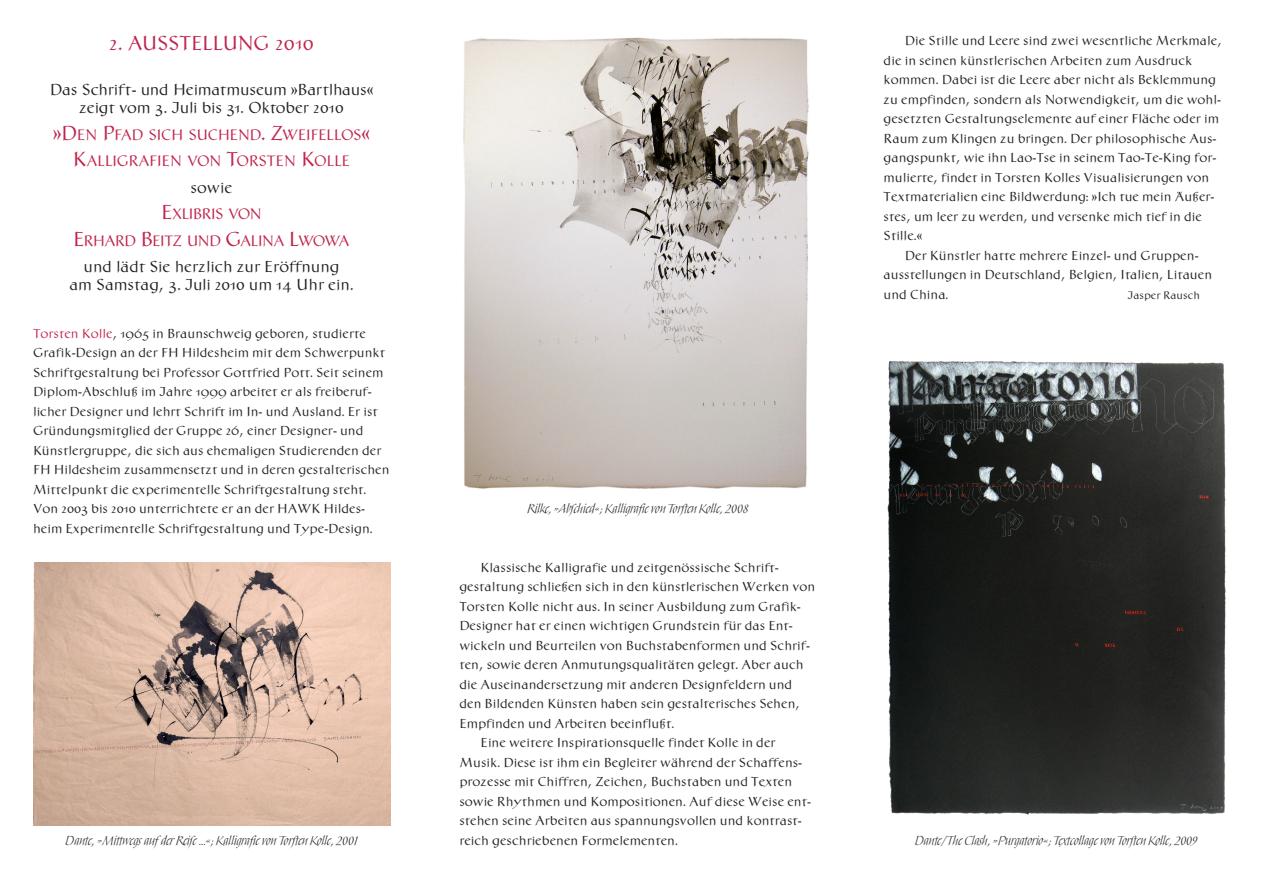
<style>
.page{position:relative;width:1263px;height:893px;background:#fff}
.page>*{position:absolute;margin:0;border:0;box-sizing:border-box;transform-origin:0 0}
.t1{font:21px "NGB Antiqua";letter-spacing:-.02em;color:#c0244c}
.t2{font:16.5px/18px "NGB Antiqua";letter-spacing:-.005em;color:#231f20;text-align:center}
.t3{font:15.75px/26.5px "NGB Antiqua";letter-spacing:-.04em;color:#c0244c;text-align:center}
.t4{font:15.75px/26.5px "NGB Antiqua";letter-spacing:-.06em;color:#c0244c;text-align:center}
.t5{font:13.5px/19.5px "NGB Antiqua";color:#231f20}
.t6{font:12px "Neugebauer Kursiv";color:#231f20}
.t7{font:11.25px "NGB Antiqua";color:#231f20}
.s1{font-size:21px}
.s2{color:#c0244c}
</style>
<div class="page">
<img style="left:887px;top:361px;width:339px;height:454px">
<img style="left:463px;top:37px;width:346px;height:452px">
<img style="left:34px;top:562px;width:356px;height:263px">
<h1 class="t1" style="left:109px;top:35px;width:206px">2. AUSSTELLUNG 2010</h1>
<p class="t2" style="left:50px;top:82px;width:325px">Das Schrift- und Heimatmuseum »Bartlhaus« zeigt vom 3. Juli bis 31. Oktober 2010</p>
<p class="t3" style="left:53px;top:122px;width:318px"><span class="s1">»D</span>EN <span class="s1">P</span>FAD SICH SUCHEND<span class="s1">. Z</span>WEIFELLOS<span class="s1">«<br>K</span>ALLIGRAFIEN VON <span class="s1">T</span>ORSTEN <span class="s1">K</span>OLLE</p>
<p class="t2" style="left:191px;top:179px;width:43px">sowie</p>
<p class="t4" style="left:73px;top:202px;width:278px"><span class="s1">E</span>XLIBRIS VON<br><span class="s1">E</span>RHARD <span class="s1">B</span>EITZ UND <span class="s1">G</span>ALINA <span class="s1">L</span>WOWA</p>
<p class="t2" style="left:69px;top:259px;width:286px">und lädt Sie herzlich zur Eröffnung<br>am Samstag, 3. Juli 2010 um 14 Uhr ein.</p>
<p class="t5" style="left:33px;top:324px;width:358px"><span class="s2">Torsten Kolle</span>, 1965 in Braunschweig geboren, studierte Grafik-Design an der FH Hildesheim mit dem Schwerpunkt Schriftgestaltung bei Professor Gottfried Pott. Seit seinem Diplom-Abschluß im Jahre 1999 arbeitet er als freiberuf&shy;licher Designer und lehrt Schrift im In- und Ausland. Er ist Gründungsmitglied der Gruppe 26, einer Designer- und Künstlergruppe, die sich aus ehemaligen Studierenden der FH Hildesheim zusammensetzt und in deren gestalterischen Mittelpunkt die experimentelle Schriftgestaltung steht.<br>Von 2003 bis 2010 unterrichtete er an der HAWK Hildes&shy;heim Experimentelle Schriftgestaltung und Type-Design.</p>
<p class="t6" style="left:65px;top:833px;width:294px">Dante, »Mittwegs auf der Rei±e ...«; Kalligrafie von Tor±ten Kolle, 2001</p>
<p class="t5" style="left:905px;top:32px;width:319px">Die Stille und Leere sind zwei wesentliche Merkmale,</p>
<p class="t5" style="left:884px;top:51px;width:310px">die in seinen künstlerischen Arbeiten zum Ausdruck</p>
<p class="t5" style="left:884px;top:71px;width:334px">kommen. Dabei ist die Leere aber nicht als Beklemmung</p>
<p class="t5" style="left:884px;top:90px;width:339px">zu empfinden, sondern als Notwendigkeit, um die wohl-</p>
<p class="t5" style="left:884px;top:110px;width:337px">gesetzten Gestaltungselemente auf einer Fläche oder im</p>
<p class="t5" style="left:884px;top:129px;width:334px">Raum zum Klingen zu bringen. Der philosophische Aus-</p>
<p class="t5" style="left:884px;top:149px;width:334px">gangspunkt, wie ihn Lao-Tse in seinem Tao-Te-King for-</p>
<p class="t5" style="left:884px;top:168px;width:327px">mulierte, findet in Torsten Kolles Visualisierungen von</p>
<p class="t5" style="left:884px;top:188px;width:332px">Textmaterialien eine Bildwerdung: »Ich tue mein Äußer-</p>
<p class="t5" style="left:884px;top:207px;width:320px">stes, um leer zu werden, und versenke mich tief in die</p>
<p class="t5" style="left:884px;top:227px;width:40px">Stille.«</p>
<p class="t5" style="left:905px;top:246px;width:295px">Der Künstler hatte mehrere Einzel- und Gruppen-</p>
<p class="t5" style="left:884px;top:266px;width:330px">ausstellungen in Deutschland, Belgien, Italien, Litauen</p>
<p class="t5" style="left:884px;top:285px;width:66px">und China.</p>
<p class="t7" style="left:1128px;top:290px;width:74px">Jasper Rausch</p>
<p class="t6" style="left:527px;top:502px;width:222px">Rilke, »Ab±chied«; Kalligrafie von Tor±ten Kolle, 2008</p>
<p class="t5" style="left:481px;top:558px;width:300px">Klassische Kalligrafie und zeitgenössische Schrift-</p>
<p class="t5" style="left:459px;top:578px;width:357px">gestaltung schließen sich in den künstlerischen Werken von</p>
<p class="t5" style="left:459px;top:597px;width:343px">Torsten Kolle nicht aus. In seiner Ausbildung zum Grafik-</p>
<p class="t5" style="left:459px;top:617px;width:335px">Designer hat er einen wichtigen Grundstein für das Ent-</p>
<p class="t5" style="left:459px;top:636px;width:352px">wickeln und Beurteilen von Buchstabenformen und Schrif-</p>
<p class="t5" style="left:459px;top:656px;width:346px">ten, sowie deren Anmutungsqualitäten gelegt. Aber auch</p>
<p class="t5" style="left:459px;top:675px;width:335px">die Auseinandersetzung mit anderen Designfeldern und</p>
<p class="t5" style="left:459px;top:695px;width:342px">den Bildenden Künsten haben sein gestalterisches Sehen,</p>
<p class="t5" style="left:459px;top:714px;width:216px">Empfinden und Arbeiten beeinflußt.</p>
<p class="t5" style="left:481px;top:734px;width:297px">Eine weitere Inspirationsquelle findet Kolle in der</p>
<p class="t5" style="left:459px;top:753px;width:344px">Musik. Diese ist ihm ein Begleiter während der Schaffens-</p>
<p class="t5" style="left:459px;top:773px;width:334px">prozesse mit Chiffren, Zeichen, Buchstaben und Texten</p>
<p class="t5" style="left:459px;top:792px;width:353px">sowie Rhythmen und Kompositionen. Auf diese Weise ent-</p>
<p class="t5" style="left:459px;top:812px;width:344px">stehen seine Arbeiten aus spannungsvollen und kontrast-</p>
<p class="t5" style="left:459px;top:831px;width:220px">reich geschriebenen Formelementen.</p>
<p class="t6" style="left:915px;top:833px;width:284px">Dante/The Clash, »Purgatorio«; Textcollage von Tor±ten Kolle, 2009</p>
</div>
